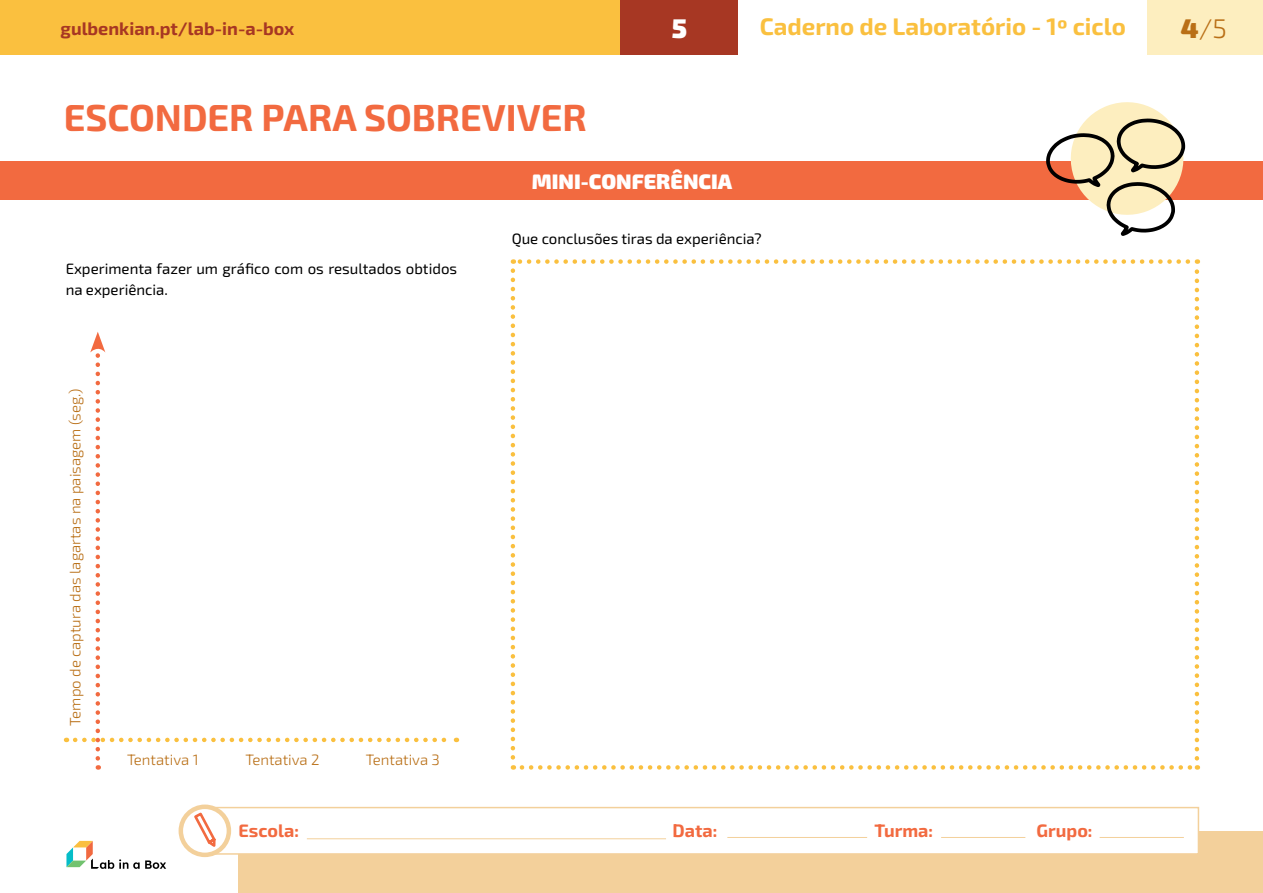
<style>
.page{position:relative;width:1263px;height:893px;background:#fff}
.page>*{position:absolute;margin:0;border:0;box-sizing:border-box;transform-origin:0 0}
.t1{font:700 37.5px "Exo 2";color:#f26a40}
.t2{font:27px "Exo 2";color:#b96f16}
.t3{font:900 27px "Exo 2";color:#fff}
.t4{font:700 24px "Exo 2";color:#fac03f}
.t5{font:900 21px "Exo 2";color:#fff}
.t6{font:700 18px "Exo 2";color:#a73723}
.t7{font:700 18px "Exo 2";color:#f26a40}
.t8{font:15px/21px "Exo 2";color:#000}
.t9{font:15px "Exo 2";color:#b96f16}
.s1{font-weight:900}
</style>
<div class="page">
<div style="left:0;top:0;width:738px;height:55px;background:#fac03f"></div>
<div style="left:1147px;top:0;width:116px;height:55px;background:#fdeebf"></div>
<div style="left:621px;top:0;width:117px;height:55px;background:#a73723"></div>
<div style="left:238px;top:831px;width:1025px;height:62px;background:#f3d09b"></div>
<svg style="left:66px;top:841px;width:100px;height:28px"></svg>
<div style="left:0;top:161px;width:1263px;height:39px;background:#f26a40"></div>
<svg style="left:1046px;top:102px;width:140px;height:134px"></svg>
<svg style="left:511px;top:271px;width:4px;height:499px"></svg>
<svg style="left:522px;top:765px;width:676px;height:5px"></svg>
<svg style="left:1195px;top:259px;width:4px;height:499px"></svg>
<svg style="left:513px;top:259px;width:675px;height:5px"></svg>
<svg style="left:75px;top:332px;width:382px;height:426px"></svg>
<div style="left:212px;top:807px;width:987px;height:48px;background:#fff;border:2px solid #f3d09b"></div>
<svg style="left:181px;top:807px;width:48px;height:48px"></svg>
<div style="left:179px;top:804px;width:52px;height:53px;border:4px solid #f3d09b;border-radius:50%"></div>
<svg style="left:192px;top:810px;width:26px;height:39px"></svg>
<hr style="left:307px;top:838px;width:359px;height:1px;background:#f3d09b">
<hr style="left:727px;top:837px;width:140px;height:1px;background:#f3d09b">
<hr style="left:941px;top:837px;width:84px;height:1px;background:#f3d09b">
<hr style="left:1099px;top:837px;width:85px;height:1px;background:#f3d09b">
<p class="t6" style="left:61px;top:16px;width:235px">gulbenkian.pt/lab-in-a-box</p>
<h2 class="t3" style="left:672px;top:10px;width:17px">5</h2>
<h3 class="t4" style="left:760px;top:9px;width:368px">Caderno de Laboratório - 1º ciclo</h3>
<h1 class="t1" style="left:64px;top:92px;width:524px">ESCONDER PARA SOBREVIVER</h1>
<h3 class="t5" style="left:532px;top:167px;width:202px">MINI-CONFERÊNCIA</h3>
<p class="t8" style="left:66px;top:258px;width:393px">Experimenta fazer um gráfico com os resultados obtidos na experiência.</p>
<p class="t9" style="left:65px;top:725px;width:339px;rotate:-90deg">Tempo de captura das lagartas na paisagem (seg.)</p>
<p class="t9" style="left:127px;top:749px;width:73px">Tentativa 1</p>
<p class="t9" style="left:245px;top:749px;width:76px">Tentativa 2</p>
<p class="t9" style="left:366px;top:749px;width:76px">Tentativa 3</p>
<p class="t8" style="left:512px;top:228px;width:252px">Que conclusões tiras da experiência?</p>
<p class="t7" style="left:238px;top:818px;width:62px">Escola:</p>
<p class="t7" style="left:673px;top:818px;width:46px">Data:</p>
<p class="t7" style="left:874px;top:818px;width:60px">Turma:</p>
<p class="t7" style="left:1036px;top:818px;width:58px">Grupo:</p>
<h2 class="t2" style="left:1181px;top:10px;width:47px"><span class="s1">4</span>/5</h2>
</div>
